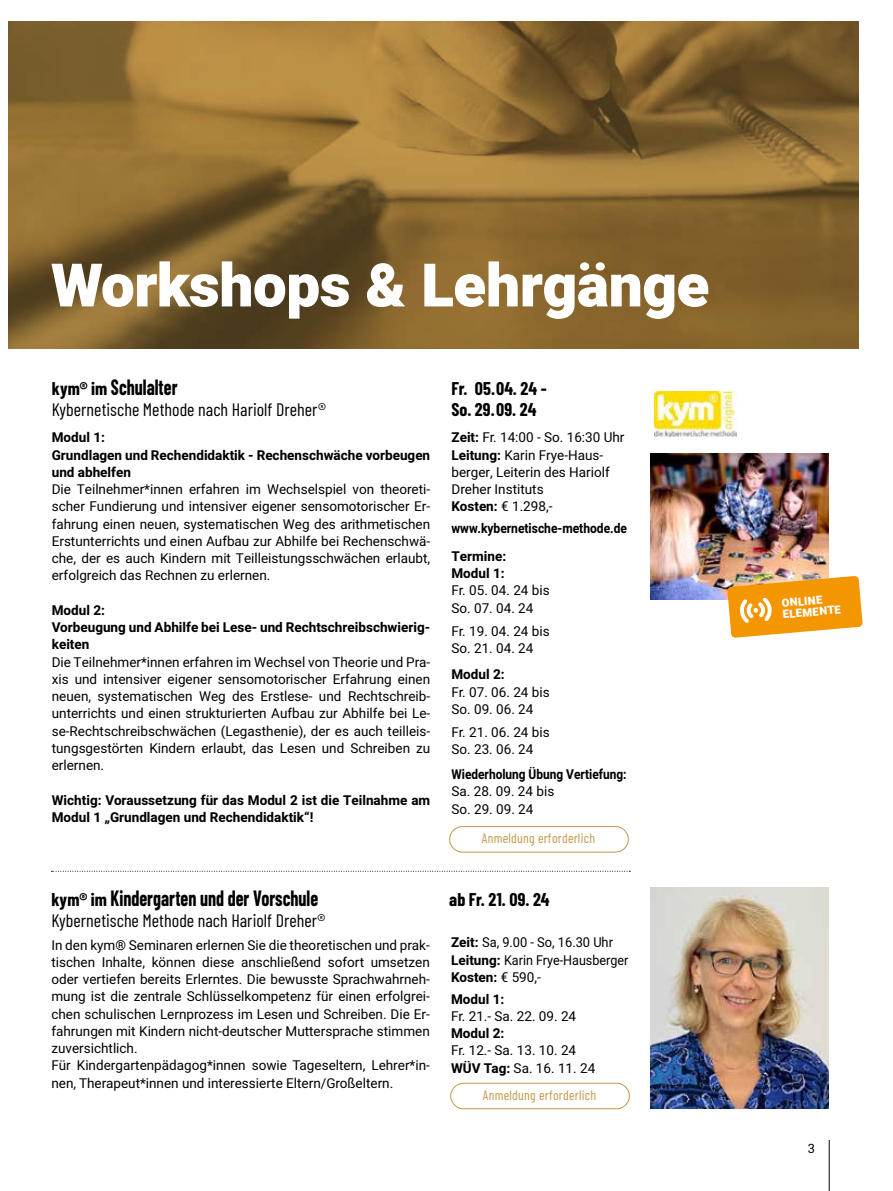
<style>
.page{position:relative;width:893px;height:1191px;background:#fff}
.page>*{position:absolute;margin:0;border:0;box-sizing:border-box;transform-origin:0 0}
.t1{font:900 60px "Heebo";letter-spacing:-.005em;color:#fff}
.t2{font:700 21.6px "Barlow Condensed";color:#000;scale:.83 1}
.t3{font:18px "Barlow Condensed";color:#000}
.t4{font:700 18px/21px "Barlow Condensed";letter-spacing:.005em;color:#000}
.t5{font:13.5px/17.2px "Heebo";color:#000}
.t6{font:700 13.5px/17.2px "Heebo";color:#000}
.t7{font:13.5px/17.2px "Heebo";color:#000;scale:.95 1}
.t8{font:13.5px "Barlow Condensed";letter-spacing:.02em;color:#c4984a}
.t9{font:700 13.5px/27.8px "Heebo";color:#000;scale:.89 1}
.t10{font:700 13.5px "Heebo";color:#000;scale:.88 1}
.t11{font:12.75px "Heebo";color:#000}
.t12{font:900 11.25px/11.2px "Heebo";color:#fff}
.s1{font-size:18px}
.s2{font-weight:700}
</style>
<div class="page">
<hr style="left:829px;top:1140px;width:1px;height:51px;background:#000">
<svg style="left:9px;top:21px;width:850px;height:328px;background:#896830"></svg>
<svg style="left:51px;top:871px;width:579px;height:1px"></svg>
<div style="left:450px;top:1082px;width:180px;height:27px;border:1px solid #c4984a;border-radius:13px"></div>
<img style="left:654px;top:391px;width:82px;height:46px">
<img style="left:650px;top:887px;width:179px;height:221px">
<img style="left:650px;top:454px;width:178px;height:145px">
<div style="left:449px;top:826px;width:180px;height:26px;border:1px solid #c4984a;border-radius:13px"></div>
<svg style="left:727px;top:576px;width:136px;height:62px;background:#f2a935"></svg>
<h1 class="t1" style="left:51px;top:243px;width:660px">Workshops &amp; Lehrgänge</h1>
<h2 class="t2" style="left:52px;top:372px;width:153px"><span class="s1">kym® im</span> Schulalter</h2>
<h3 class="t3" style="left:52px;top:397px;width:276px">Kybernetische Methode nach Hariolf Dreher®</h3>
<p class="t6" style="left:52px;top:429px;width:380px">Modul 1:<br>Grundlagen und Rechendidaktik - Rechenschwäche vorbeugen und abhelfen</p>
<p class="t5" style="left:52px;top:480px;width:380px;text-align:justify">Die Teilnehmer*innen erfahren im Wechselspiel von theoreti&shy;scher Fundierung und intensiver eigener sensomotorischer Er&shy;fahrung einen neuen, systematischen Weg des arithmetischen Erstunterrichts und einen Aufbau zur Abhilfe bei Rechenschwä&shy;che, der es auch Kindern mit Teilleistungsschwächen erlaubt, erfolgreich das Rechnen zu erlernen.</p>
<p class="t6" style="left:52px;top:602px;width:380px">Modul 2:<br>Vorbeugung und Abhilfe bei Lese- und Rechtschreibschwierig&shy;keiten</p>
<p class="t5" style="left:52px;top:653px;width:380px;text-align:justify">Die Teilnehmer*innen erfahren im Wechsel von Theorie und Pra&shy;xis und intensiver eigener sensomotorischer Erfahrung einen neuen, systematischen Weg des Erstlese- und Rechtschreib&shy;unterrichts und einen strukturierten Aufbau zur Abhilfe bei Le&shy;se-Rechtschreibschwächen (Legasthenie), der es auch teilleis&shy;tungsgestörten Kindern erlaubt, das Lesen und Schreiben zu erlernen.</p>
<p class="t6" style="left:52px;top:791px;width:380px">Wichtig: Voraussetzung für das Modul 2 ist die Teilnahme am<br>Modul 1 „Grundlagen und Rechendidaktik“!</p>
<h2 class="t2" style="left:51px;top:882px;width:323px"><span class="s1">kym® im</span> Kindergarten und der Vorschule</h2>
<h3 class="t3" style="left:51px;top:907px;width:276px">Kybernetische Methode nach Hariolf Dreher®</h3>
<p class="t5" style="left:51px;top:936px;width:380px">In den kym® Seminaren erlernen Sie die theoretischen und prak&shy;tischen Inhalte, können diese anschließend sofort umsetzen oder vertiefen bereits Erlerntes. Die bewusste Sprachwahrneh&shy;mung ist die zentrale Schlüsselkompetenz für einen erfolgrei&shy;chen schulischen Lernprozess im Lesen und Schreiben. Die Er&shy;fahrungen mit Kindern nicht-deutscher Muttersprache stimmen zuversichtlich.<br>Für Kindergartenpädagog*innen sowie Tageseltern, Lehrer*in&shy;nen, Therapeut*innen und interessierte Eltern/Großeltern.</p>
<h3 class="t4" style="left:451px;top:377px;width:97px">Fr. 05.04. 24 -<br>So. 29.09. 24</h3>
<p class="t5" style="left:451px;top:429px;width:175px"><span class="s2">Zeit:</span> Fr. 14:00 - So. 16:30 Uhr<br><span class="s2">Leitung:</span> Karin Frye-Haus&shy;berger, Leiterin des Hariolf<br>Dreher Instituts<br><span class="s2">Kosten:</span> € 1.298,-</p>
<p class="t9" style="left:451px;top:515px;width:199px">www.kybernetische-methode.de<br>Termine:</p>
<p class="t6" style="left:451px;top:565px;width:55px">Modul 1:</p>
<p class="t5" style="left:451px;top:582px;width:100px">Fr. 05. 04. 24 bis<br>So. 07. 04. 24</p>
<p class="t5" style="left:451px;top:622px;width:100px">Fr. 19. 04. 24 bis<br>So. 21. 04. 24</p>
<p class="t6" style="left:451px;top:666px;width:55px">Modul 2:</p>
<p class="t5" style="left:451px;top:683px;width:100px">Fr. 07. 06. 24 bis<br>So. 09. 06. 24</p>
<p class="t5" style="left:451px;top:723px;width:100px">Fr. 21. 06. 24 bis<br>So. 23. 06. 24</p>
<p class="t10" style="left:451px;top:765px;width:201px">Wiederholung Übung Vertiefung:</p>
<p class="t5" style="left:451px;top:783px;width:104px">Sa. 28. 09. 24 bis<br>So. 29. 09. 24</p>
<p class="t8" style="left:482px;top:828px;width:115px">Anmeldung erforderlich</p>
<h3 class="t4" style="left:449px;top:887px;width:102px">ab Fr. 21. 09. 24</h3>
<p class="t7" style="left:451px;top:934px;width:188px"><span class="s2">Zeit:</span> Sa, 9.00 - So, 16.30 Uhr<br><span class="s2">Leitung:</span> Karin Frye-Hausberger<br><span class="s2">Kosten:</span> € 590,-</p>
<p class="t6" style="left:451px;top:990px;width:55px">Modul 1:</p>
<p class="t5" style="left:451px;top:1007px;width:127px">Fr. 21.- Sa. 22. 09. 24</p>
<p class="t6" style="left:451px;top:1025px;width:55px">Modul 2:</p>
<p class="t5" style="left:451px;top:1042px;width:146px">Fr. 12.- Sa. 13. 10. 24<br><span class="s2">WÜV Tag:</span> Sa. 16. 11. 24</p>
<p class="t8" style="left:483px;top:1085px;width:115px">Anmeldung erforderlich</p>
<p class="t12" style="left:781px;top:598px;width:60px;rotate:-5deg">ONLINE<br>ELEMENTE</p>
<p class="t11" style="left:808px;top:1140px;width:9px">3</p>
</div>
